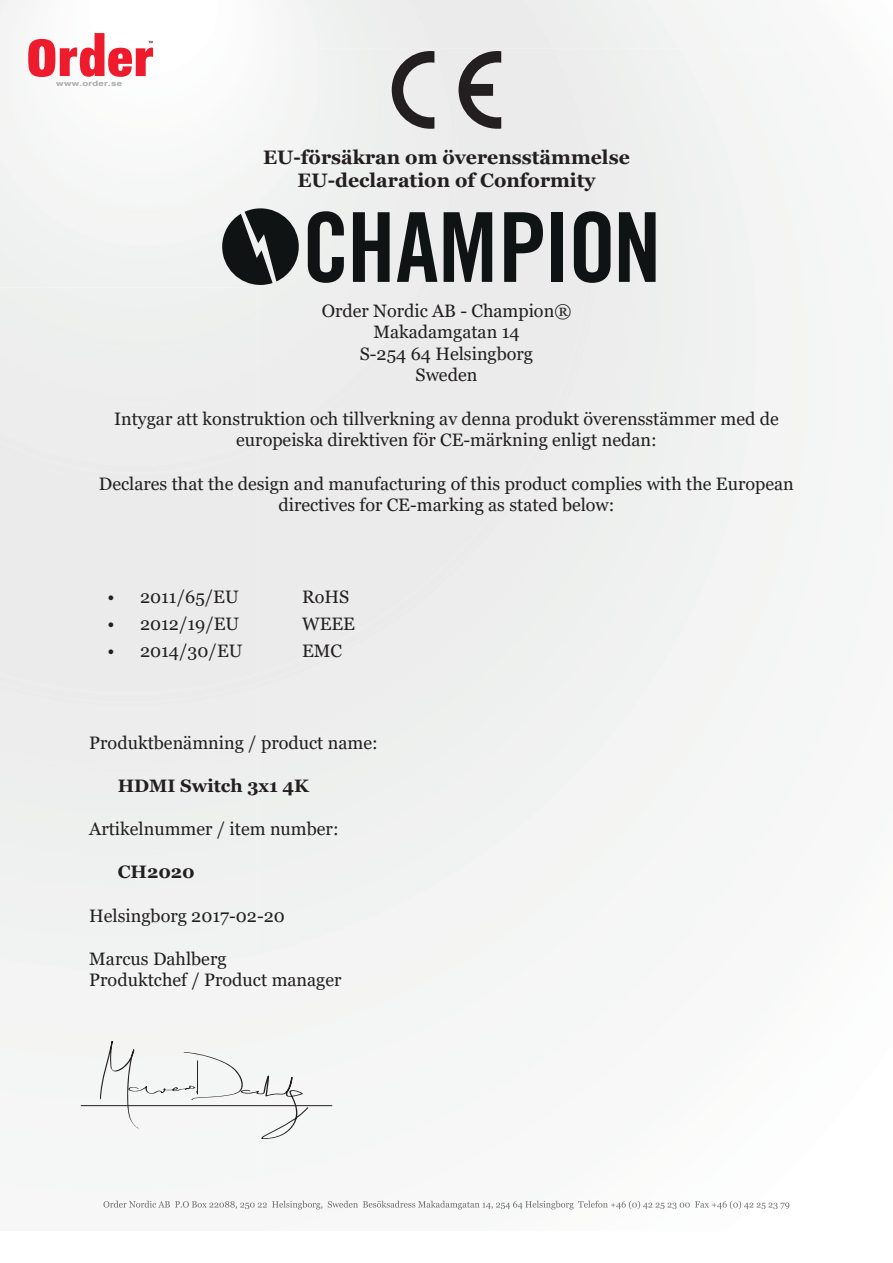
<style>
.page{position:relative;width:893px;height:1263px;background:#fff}
.page>*{position:absolute;margin:0;border:0;box-sizing:border-box;transform-origin:0 0}
.t1{font:700 19.5px/23.4px "Georgia";color:#231f20;text-align:center}
.t2{font:18px/21.6px "Georgia";color:#231f20;text-align:center}
.t3{font:700 18px "Georgia";color:#231f20}
.t4{font:700 7.5px "Helvetica";letter-spacing:.03em;color:#a8a9ad;scale:1.28 1}
</style>
<div class="page">
<img style="left:103px;top:1201px;width:155px;height:8px">
<img style="left:258px;top:1201px;width:531px;height:8px">
<svg style="left:392px;top:51px;width:42px;height:78px;background:#9e9d9d"></svg>
<svg style="left:458px;top:51px;width:43px;height:78px;background:#8e8d8d"></svg>
<hr style="left:81px;top:1105px;width:251px;height:1px;background:#231f20">
<svg style="left:28px;top:33px;width:125px;height:44px"></svg>
<svg style="left:100px;top:1041px;width:209px;height:98px"></svg>
<svg style="left:308px;top:211px;width:36px;height:72px;background:#6e7170"></svg>
<svg style="left:353px;top:212px;width:37px;height:70px;background:#525555"></svg>
<svg style="left:397px;top:212px;width:40px;height:70px;background:#717474"></svg>
<svg style="left:444px;top:212px;width:48px;height:70px;background:#4e5151"></svg>
<svg style="left:504px;top:212px;width:39px;height:70px;background:#717373"></svg>
<div style="left:551px;top:212px;width:12px;height:70px;background:#0f1313"></div>
<svg style="left:574px;top:211px;width:36px;height:72px;background:#575a5a"></svg>
<svg style="left:619px;top:212px;width:37px;height:70px;background:#494c4c"></svg>
<svg style="left:222px;top:208px;width:77px;height:77px"></svg>
<p class="t4" style="left:56px;top:79px;width:53px">www.order.se</p>
<p class="t1" style="left:263px;top:145px;width:368px">EU-försäkran om överensstämmelse<br>EU-declaration of Conformity</p>
<p class="t2" style="left:322px;top:300px;width:251px">Order Nordic AB - Champion®<br>Makadamgatan 14<br>S-254 64 Helsingborg<br>Sweden</p>
<p class="t2" style="left:114px;top:408px;width:666px">Intygar att konstruktion och tillverkning av denna produkt överensstämmer med de europeiska direktiven för CE-märkning enligt nedan:</p>
<p class="t2" style="left:99px;top:473px;width:696px">Declares that the design and manufacturing of this product complies with the European directives for CE-marking as stated below:</p>
<p class="t2" style="left:107px;top:586px;width:133px">• 2011/65/EU</p>
<p class="t2" style="left:302px;top:586px;width:49px">RoHS</p>
<p class="t2" style="left:107px;top:613px;width:133px">• 2012/19/EU</p>
<p class="t2" style="left:302px;top:613px;width:54px">WEEE</p>
<p class="t2" style="left:107px;top:640px;width:137px">• 2014/30/EU</p>
<p class="t2" style="left:302px;top:640px;width:41px">EMC</p>
<p class="t2" style="left:89px;top:732px;width:290px">Produktbenämning / product name:</p>
<p class="t3" style="left:118px;top:774px;width:193px">HDMI Switch 3x1 4K</p>
<p class="t2" style="left:89px;top:818px;width:251px">Artikelnummer / item number:</p>
<p class="t3" style="left:118px;top:860px;width:79px">CH2020</p>
<p class="t2" style="left:89px;top:905px;width:197px">Helsingborg 2017-02-20</p>
<p class="t2" style="left:89px;top:948px;width:254px;text-align:left">Marcus Dahlberg<br>Produktchef / Product manager</p>
</div>
